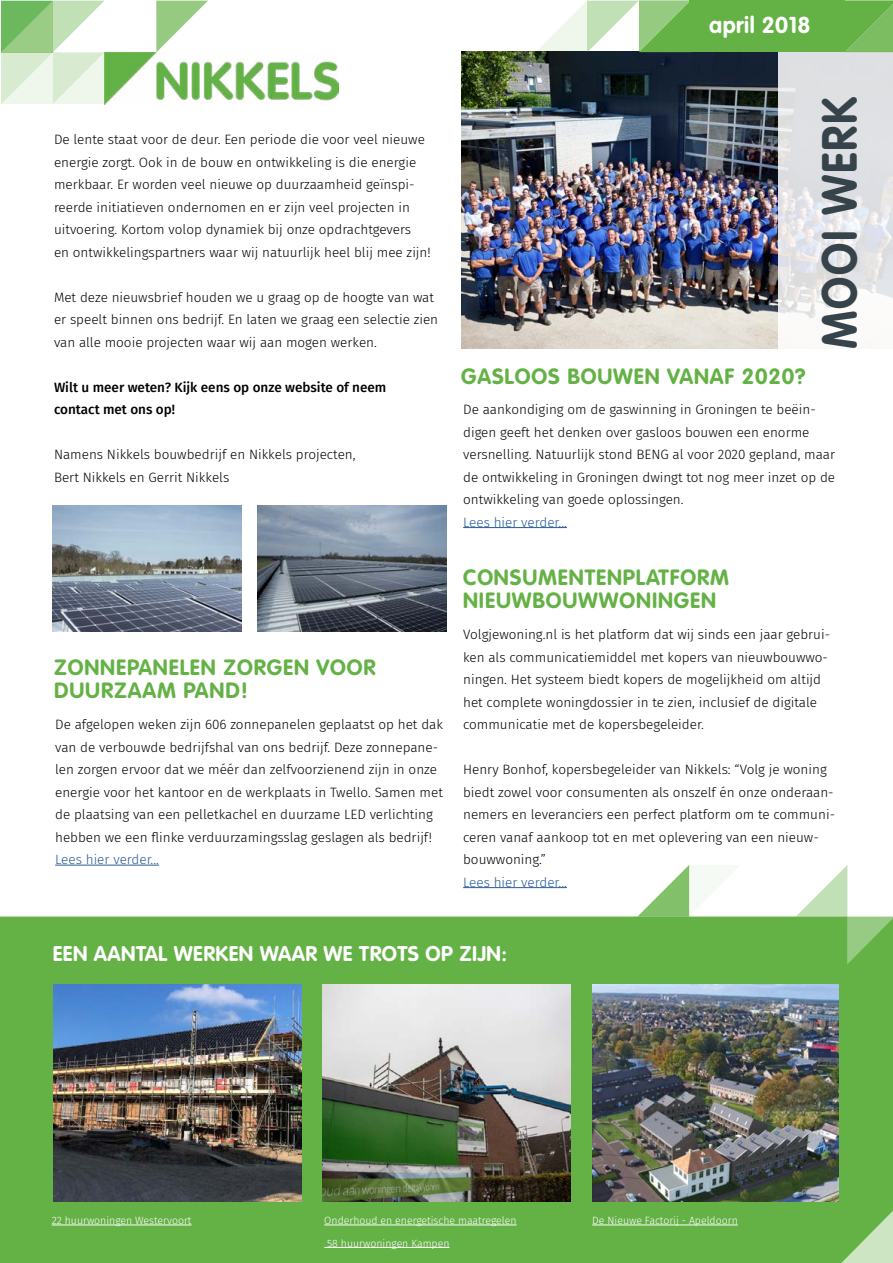
<style>
.page{position:relative;width:893px;height:1263px;background:#fff}
.page>*{position:absolute;margin:0;border:0;box-sizing:border-box;transform-origin:0 0}
.t1{font:700 48.75px "VAG Rounded";letter-spacing:.04em;color:#37434b;scale:.91 1}
.t2{font:700 22.65px "VAG Rounded";letter-spacing:.02em;color:#fff}
.t3{font:700 21.75px/22.6px "VAG Rounded";letter-spacing:.04em;color:#64b145}
.t4{font:700 21px "VAG Rounded";letter-spacing:.02em;color:#fff}
.t5{font:300 13.5px/22.5px "Fira Sans";color:#000}
.t6{font:500 13.5px/22.5px "Fira Sans";color:#000}
.t7{font:300 13.5px "Fira Sans";color:#275b9b}
.t8{font:300 10.5px/22.5px "Fira Sans";color:#fff}
</style>
<div class="page">
<img style="left:461px;top:52px;width:317px;height:297px">
<img style="left:461px;top:95px;width:317px;height:81px">
<svg style="left:778px;top:52px;width:115px;height:267px;background:#e3e4e6"></svg>
<svg style="left:638px;top:865px;width:102px;height:51px"></svg>
<svg style="left:796px;top:865px;width:52px;height:51px"></svg>
<svg style="left:845px;top:0;width:48px;height:52px;background:#70b754"></svg>
<div style="left:690px;top:0;width:155px;height:52px;background:#64b145"></div>
<svg style="left:536px;top:0;width:154px;height:52px"></svg>
<img style="left:312px;top:61px;width:26px;height:40px">
<svg style="left:1px;top:1px;width:311px;height:104px"></svg>
<div style="left:0;top:916px;width:893px;height:347px;background:#64b145"></div>
<svg style="left:841px;top:1211px;width:52px;height:52px;background:#98ca83"></svg>
<hr style="left:55px;top:865px;width:104px;height:1px;background:#275b9b">
<hr style="left:463px;top:527px;width:104px;height:1px;background:#275b9b">
<hr style="left:463px;top:887px;width:104px;height:1px;background:#275b9b">
<img style="left:53px;top:984px;width:248px;height:217px">
<img style="left:322px;top:984px;width:248px;height:217px">
<img style="left:592px;top:984px;width:246px;height:217px">
<hr style="left:52px;top:1225px;width:140px;height:1px;background:#fff">
<hr style="left:324px;top:1225px;width:193px;height:1px;background:#fff">
<hr style="left:324px;top:1247px;width:125px;height:1px;background:#fff">
<hr style="left:592px;top:1225px;width:146px;height:1px;background:#fff">
<img style="left:53px;top:506px;width:188px;height:125px">
<img style="left:258px;top:506px;width:188px;height:125px">
<h2 class="t2" style="left:709px;top:12px;width:103px">april 2018</h2>
<p class="t5" style="left:54px;top:128px;width:378px">De lente staat voor de deur. Een periode die voor veel nieuwe energie zorgt. Ook in de bouw en ontwikkeling is die energie merkbaar. Er worden veel nieuwe op duurzaamheid geïnspi&shy;reerde initiatieven ondernomen en er zijn veel projecten in uitvoering. Kortom volop dynamiek bij onze opdrachtgevers<br>en ontwikkelingspartners waar wij natuurlijk heel blij mee zijn!</p>
<p class="t5" style="left:54px;top:285px;width:386px">Met deze nieuwsbrief houden we u graag op de hoogte van wat er speelt binnen ons bedrijf. En laten we graag een selectie zien van alle mooie projecten waar wij aan mogen werken.</p>
<p class="t6" style="left:54px;top:375px;width:334px">Wilt u meer weten? Kijk eens op onze website of neem contact met ons op!</p>
<p class="t5" style="left:54px;top:443px;width:303px">Namens Nikkels bouwbedrijf en Nikkels projecten,<br>Bert Nikkels en Gerrit Nikkels</p>
<h3 class="t3" style="left:54px;top:657px;width:323px">ZONNEPANELEN ZORGEN VOOR<br>DUURZAAM PAND!</h3>
<p class="t5" style="left:55px;top:713px;width:389px">De afgelopen weken zijn 606 zonnepanelen geplaatst op het dak van de verbouwde bedrijfshal van ons bedrijf. Deze zonnepane&shy;len zorgen ervoor dat we méér dan zelfvoorzienend zijn in onze energie voor het kantoor en de werkplaats in Twello. Samen met de plaatsing van een pelletkachel en duurzame LED verlichting hebben we een flinke verduurzamingsslag geslagen als bedrijf!</p>
<p class="t7" style="left:55px;top:850px;width:105px">Lees hier verder...</p>
<h1 class="t1" style="left:811px;top:349px;width:278px;rotate:-90deg">MOOI WERK</h1>
<h3 class="t3" style="left:461px;top:366px;width:346px">GASLOOS BOUWEN VANAF 2020?</h3>
<p class="t5" style="left:463px;top:398px;width:374px">De aankondiging om de gaswinning in Groningen te beëin&shy;digen geeft het denken over gasloos bouwen een enorme versnelling. Natuurlijk stond BENG al voor 2020 gepland, maar de ontwikkeling in Groningen dwingt tot nog meer inzet op de ontwikkeling van goede oplossingen.</p>
<p class="t7" style="left:463px;top:512px;width:105px">Lees hier verder...</p>
<h3 class="t3" style="left:463px;top:567px;width:267px">CONSUMENTENPLATFORM<br>NIEUWBOUWWONINGEN</h3>
<p class="t5" style="left:463px;top:623px;width:368px">Volgjewoning.nl is het platform dat wij sinds een jaar gebrui&shy;ken als communicatiemiddel met kopers van nieuwbouwwo&shy;ningen. Het systeem biedt kopers de mogelijkheid om altijd het complete woningdossier in te zien, inclusief de digitale communicatie met de kopersbegeleider.</p>
<p class="t5" style="left:463px;top:758px;width:373px">Henry Bonhof, kopersbegeleider van Nikkels: “Volg je woning biedt zowel voor consumenten als onszelf én onze onderaan&shy;nemers en leveranciers een perfect platform om te communi&shy;ceren vanaf aankoop tot en met oplevering van een nieuw&shy;bouwwoning.”</p>
<p class="t7" style="left:463px;top:872px;width:105px">Lees hier verder...</p>
<h3 class="t4" style="left:53px;top:942px;width:456px">EEN AANTAL WERKEN WAAR WE TROTS OP ZIJN:</h3>
<p class="t8" style="left:52px;top:1209px;width:141px">22 huurwoningen Westervoort</p>
<p class="t8" style="left:324px;top:1209px;width:194px">Onderhoud en energetische maatregelen<br>58 huurwoningen Kampen</p>
<p class="t8" style="left:592px;top:1209px;width:147px">De Nieuwe Factorij - Apeldoorn</p>
</div>
